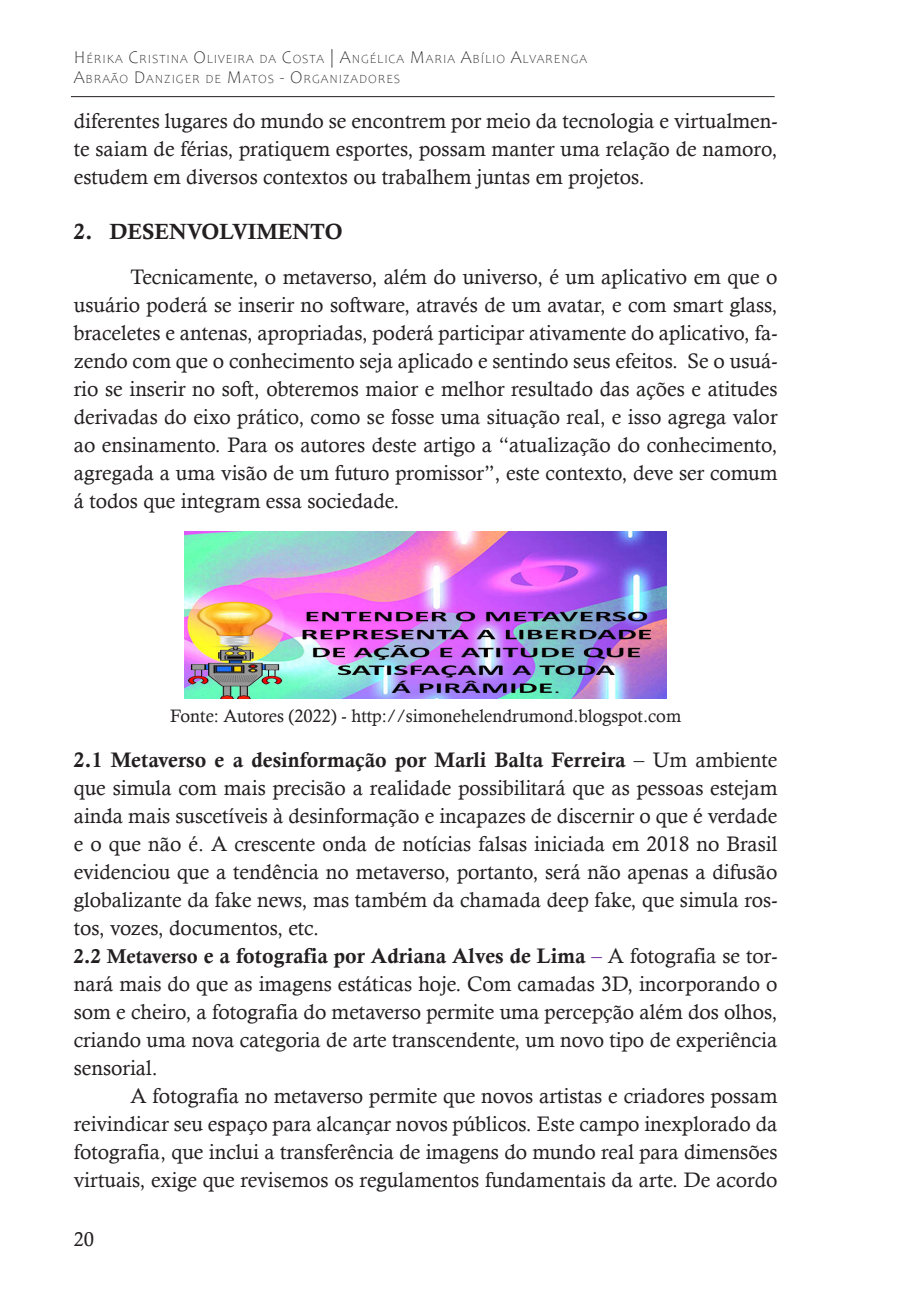
<style>
.page{position:relative;width:908px;height:1304px;background:#fff}
.page>*{position:absolute;margin:0;border:0;box-sizing:border-box;transform-origin:0 0}
.TÍTULOS_INTERNOS{font:22px "Calis MT Bol";color:#231f20}
.MIOLO_-_TEXTO{font:21px/28px "Calisto";color:#231f20;text-align:justify}
.t1{font:20px "Calisto";color:#231f20}
.FOTOS_-_INFERIOR{font:18px "Calisto";color:#231f20}
.t2{font:300 12.6px/20px "Candara";letter-spacing:.07em;color:#231f20}
.s1{font-size:18px}
.s2{font-family:"Calis MT Bol"}
.s3{font-family:"Calis MT Bol";font-size:20px}
.s4{color:#7030a0}
</style>
<div class="page">
<hr style="left:71px;top:96px;width:703px;height:1px;background:#231f20">
<img style="left:184px;top:531px;width:482px;height:168px">
<p class="t2" style="left:74px;top:49px;width:514px"><span class="s1">H</span>ÉRIKA <span class="s1">C</span>RISTINA <span class="s1">O</span>LIVEIRA DA <span class="s1">C</span>OSTA <span class="s1">| A</span>NGÉLICA <span class="s1">M</span>ARIA <span class="s1">A</span>BÍLIO <span class="s1">A</span>LVARENGA<br><span class="s1">A</span>BRAÃO <span class="s1">D</span>ANZIGER DE <span class="s1">M</span>ATOS <span class="s1">- O</span>RGANIZADORES</p>
<p class="MIOLO_-_TEXTO" style="left:74px;top:107px;width:705px">diferentes lugares do mundo se encontrem por meio da tecnologia e virtualmen&shy;te saiam de férias, pratiquem esportes, possam manter uma relação de namoro, estudem em diversos contextos ou trabalhem juntas em projetos.</p>
<p class="TÍTULOS_INTERNOS" style="left:74px;top:219px;width:270px">2. DESENVOLVIMENTO</p>
<p class="MIOLO_-_TEXTO" style="left:74px;top:262px;width:705px;text-indent:57px">Tecnicamente, o metaverso, além do universo, é um aplicativo em que o usuário poderá se inserir no software, através de um avatar, e com smart glass, braceletes e antenas, apropriadas, poderá participar ativamente do aplicativo, fa&shy;zendo com que o conhecimento seja aplicado e sentindo seus efeitos. Se o usuá&shy;rio se inserir no soft, obteremos maior e melhor resultado das ações e atitudes derivadas do eixo prático, como se fosse uma situação real, e isso agrega valor ao ensinamento. Para os autores deste artigo a “atualização do conhecimento, agregada a uma visão de um futuro promissor”, este contexto, deve ser comum á todos que integram essa sociedade.</p>
<p class="FOTOS_-_INFERIOR" style="left:170px;top:706px;width:512px">Fonte: Autores (2022) - http://simonehelendrumond.blogspot.com</p>
<p class="MIOLO_-_TEXTO" style="left:74px;top:746px;width:705px"><span class="s2">2.1 Metaverso e a desinformação por Marli Balta Ferreira</span> – Um ambiente que simula com mais precisão a realidade possibilitará que as pessoas estejam ainda mais suscetíveis à desinformação e incapazes de discernir o que é verdade e o que não é. A crescente onda de notícias falsas iniciada em 2018 no Brasil evidenciou que a tendência no metaverso, portanto, será não apenas a difusão globalizante da fake news, mas também da chamada deep fake, que simula ros&shy;tos, vozes, documentos, etc.</p>
<p class="MIOLO_-_TEXTO" style="left:74px;top:942px;width:705px"><span class="s3">2.2 Metaverso</span> <span class="s2">e a fotografia por Adriana Alves de Lima</span> <span class="s4">–</span> A fotografia se tor&shy;nará mais do que as imagens estáticas hoje. Com camadas 3D, incorporando o som e cheiro, a fotografia do metaverso permite uma percepção além dos olhos, criando uma nova categoria de arte transcendente, um novo tipo de experiência sensorial.</p>
<p class="MIOLO_-_TEXTO" style="left:74px;top:1082px;width:705px;text-indent:57px">A fotografia no metaverso permite que novos artistas e criadores possam reivindicar seu espaço para alcançar novos públicos. Este campo inexplorado da fotografia, que inclui a transferência de imagens do mundo real para dimensões virtuais, exige que revisemos os regulamentos fundamentais da arte. De acordo</p>
<p class="t1" style="left:74px;top:1228px;width:22px">20</p>
</div>
